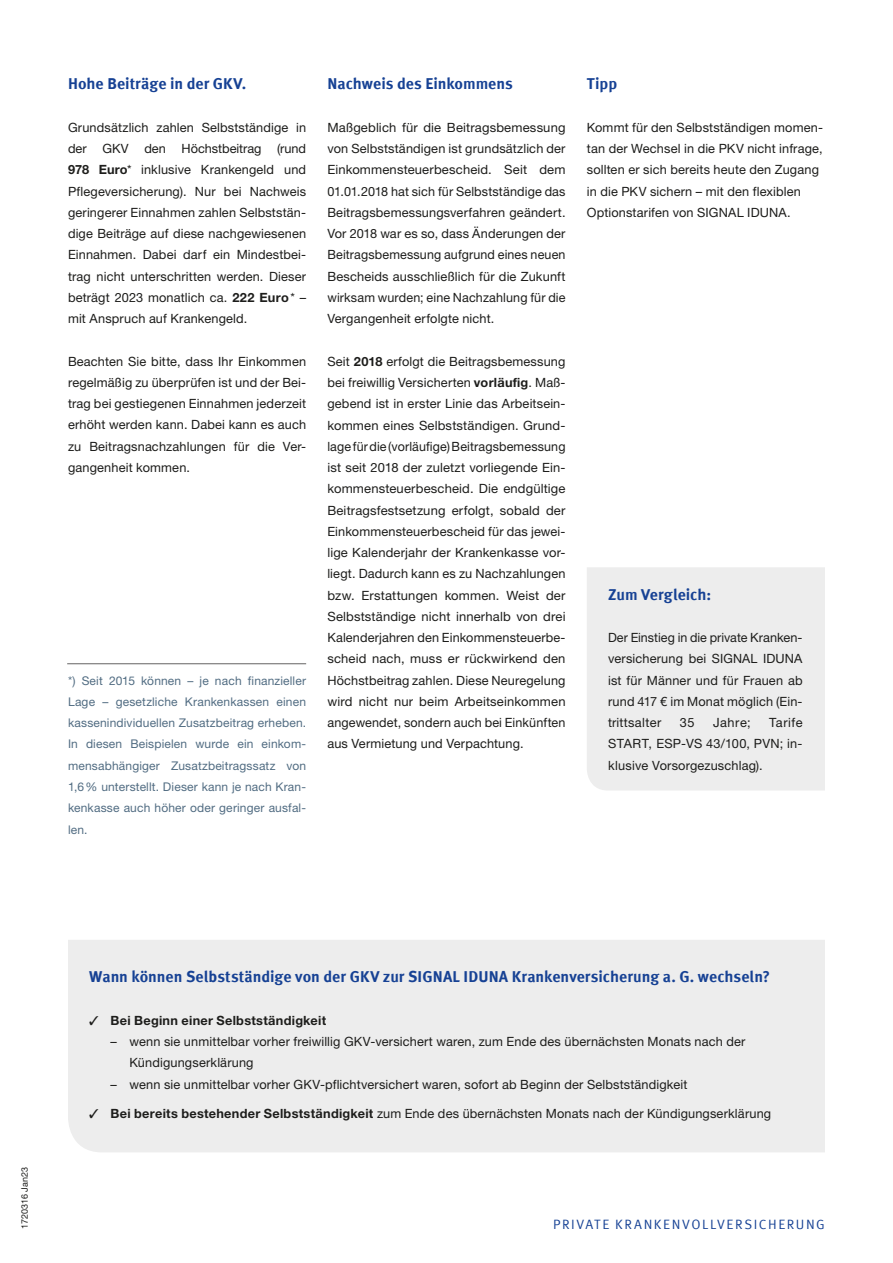
<style>
.page{position:relative;width:893px;height:1263px;background:#fff}
.page>*{position:absolute;margin:0;border:0;box-sizing:border-box;transform-origin:0 0}
.t1{font:700 15.75px "Meta Offc Pro";color:#164194}
.t2{font:13.5px "Meta Offc Pro Norm";letter-spacing:.115em;color:#164194}
.t3{font:12.75px/21.3px "Helvetica Neue LTW1 G";letter-spacing:.01em;color:#1d1d1b;text-align:justify}
.t4{font:700 12.75px "Helvetica Neue LTW1 G";letter-spacing:.02em;color:#1d1d1b}
.t5{font:12px/21.3px "Helvetica Neue LTW1 G";letter-spacing:.015em;color:#516c82;text-align:justify}
.t6{font:9px "Helvetica Neue LTW1 G";letter-spacing:.01em;color:#1d1d1b}
.s1{font-weight:700}
</style>
<div class="page">
<div style="left:587px;top:567px;width:238px;height:223px;background:#ededed"></div>
<div style="left:68px;top:940px;width:757px;height:212px;background:#ededed"></div>
<hr style="left:67px;top:663px;width:239px;height:1px;background:#646363">
<p class="t1" style="left:68px;top:72px;width:180px">Hohe Beiträge in der GKV.</p>
<p class="t3" style="left:68px;top:117px;width:240px">Grundsätzlich zahlen Selbstständige in der GKV den Höchstbeitrag (rund <span class="s1">978 Euro</span>* inklusive Krankengeld und Pflegeversicherung). Nur bei Nachweis geringerer Einnahmen zahlen Selbststän&shy;dige Beiträge auf diese nachgewiesenen Einnahmen. Dabei darf ein Mindestbei&shy;trag nicht unterschritten werden. Dieser beträgt 2023 monatlich ca. <span class="s1">222 Euro</span>* – mit Anspruch auf Krankengeld.</p>
<p class="t3" style="left:68px;top:350px;width:240px">Beachten Sie bitte, dass Ihr Einkommen regelmäßig zu überprüfen ist und der Bei&shy;trag bei gestiegenen Einnahmen jederzeit erhöht werden kann. Dabei kann es auch zu Beitragsnachzahlungen für die Ver&shy;gangenheit kommen.</p>
<p class="t5" style="left:68px;top:670px;width:240px">*) Seit 2015 können – je nach finanzieller Lage – gesetzliche Krankenkassen einen kassenindividuellen Zusatzbeitrag erheben.<br>In diesen Beispielen wurde ein einkom&shy;mensabhängiger Zusatzbeitragssatz von 1,6% unterstellt. Dieser kann je nach Kran&shy;kenkasse auch höher oder geringer ausfal&shy;len.</p>
<p class="t1" style="left:327px;top:72px;width:187px">Nachweis des Einkommens</p>
<p class="t3" style="left:327px;top:117px;width:240px">Maßgeblich für die Beitragsbemessung von Selbstständigen ist grundsätzlich der Einkommensteuerbescheid. Seit dem 01.01.2018 hat sich für Selbstständige das Beitragsbemessungsverfahren geändert.<br>Vor 2018 war es so, dass Änderungen der Beitragsbemessung aufgrund eines neuen Bescheids ausschließlich für die Zukunft wirksam wurden; eine Nachzahlung für die Vergangenheit erfolgte nicht.</p>
<p class="t3" style="left:327px;top:350px;width:240px">Seit <span class="s1">2018</span> erfolgt die Beitragsbemessung bei freiwillig Versicherten <span class="s1">vorläufig</span>. Maß&shy;gebend ist in erster Linie das Arbeitsein&shy;kommen eines Selbstständigen. Grund&shy;lage für die (vorläufige) Beitragsbemessung ist seit 2018 der zuletzt vorliegende Ein&shy;kommensteuerbescheid. Die endgültige Beitragsfestsetzung erfolgt, sobald der Einkommensteuerbescheid für das jewei&shy;lige Kalenderjahr der Krankenkasse vor&shy;liegt. Dadurch kann es zu Nachzahlungen bzw. Erstattungen kommen. Weist der Selbstständige nicht innerhalb von drei Kalenderjahren den Einkommensteuerbe&shy;scheid nach, muss er rückwirkend den Höchstbeitrag zahlen. Diese Neuregelung wird nicht nur beim Arbeitseinkommen angewendet, sondern auch bei Einkünften aus Vermietung und Verpachtung.</p>
<p class="t1" style="left:587px;top:72px;width:32px">Tipp</p>
<p class="t3" style="left:587px;top:117px;width:238px;text-align:left">Kommt für den Selbstständigen momen&shy;tan der Wechsel in die PKV nicht infrage, sollten er sich bereits heute den Zugang in die PKV sichern – mit den flexiblen Optionstarifen von SIGNAL IDUNA.</p>
<p class="t1" style="left:608px;top:582px;width:105px">Zum Vergleich:</p>
<p class="t3" style="left:608px;top:627px;width:196px">Der Einstieg in die private Kranken&shy;versicherung bei SIGNAL IDUNA ist für Männer und für Frauen ab rund 417 € im Monat möglich (Ein&shy;trittsalter</p>
<p class="t3" style="left:608px;top:712px;width:196px;text-indent:161px">Tarife START, ESP-VS 43/100, PVN; in&shy;klusive Vorsorgezuschlag).</p>
<p class="t3" style="left:680px;top:712px;width:16px">35</p>
<p class="t3" style="left:713px;top:712px;width:39px">Jahre;</p>
<p class="t6" style="left:19px;top:1229px;width:64px;rotate:-90deg">1720316 Jan23</p>
<p class="t1" style="left:89px;top:964px;width:682px">Wann können Selbstständige von der GKV zur SIGNAL IDUNA Krankenversicherung a. G. wechseln?</p>
<p class="t4" style="left:89px;top:1012px;width:238px">✓ Bei Beginn einer Selbstständigkeit</p>
<p class="t3" style="left:130px;top:1031px;width:617px;text-indent:-19px">– wenn sie unmittelbar vorher freiwillig GKV-versichert waren, zum Ende des übernächsten Monats nach der<br>Kündigungserklärung</p>
<p class="t3" style="left:111px;top:1073px;width:578px">– wenn sie unmittelbar vorher GKV-pflichtversichert waren, sofort ab Beginn der Selbstständigkeit</p>
<p class="t3" style="left:89px;top:1103px;width:683px">✓ <span class="s1">Bei bereits bestehender Selbstständigkeit</span> zum Ende des übernächsten Monats nach der Kündigungserklärung</p>
<p class="t2" style="left:553px;top:1214px;width:273px">PRIVATE KRANKENVOLLVERSICHERUNG</p>
</div>
